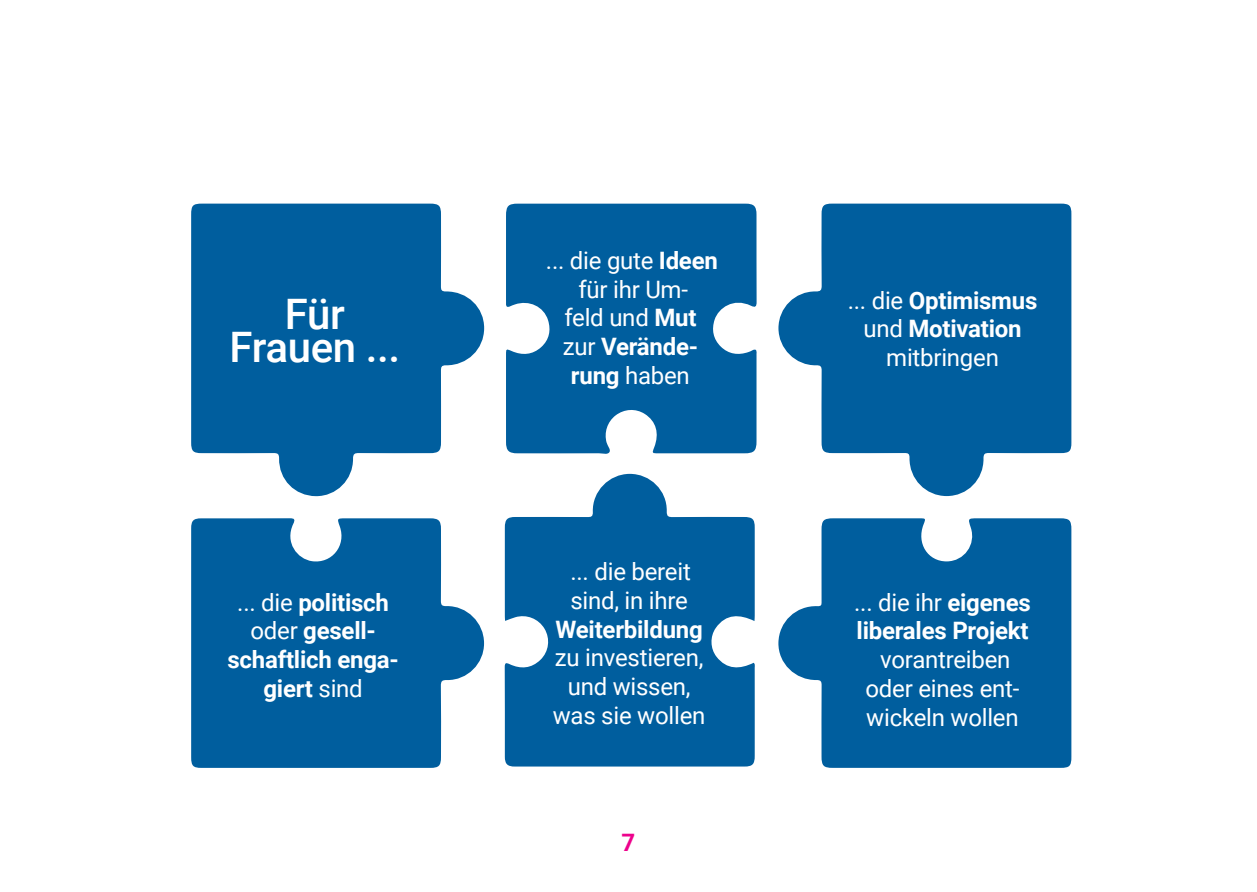
<style>
.page{position:relative;width:1257px;height:892px;background:#fff}
.page>*{position:absolute;margin:0;border:0;box-sizing:border-box;transform-origin:0 0}
.t1{font:500 42px/33px "Roboto";letter-spacing:-.01em;color:#fff;text-align:center}
.t2{font:24px/28.8px "Roboto";letter-spacing:-.01em;color:#fff;text-align:center}
.t3{font:700 24px/28.8px "Roboto";letter-spacing:-.01em;color:#fff;text-align:center}
.t4{font:700 24px "Roboto";color:#ed028c}
.s1{font-weight:400}
.s2{font-weight:700}
</style>
<div class="page">
<svg style="left:504px;top:474px;width:251px;height:292px;fill:#005e9e"></svg>
<svg style="left:506px;top:204px;width:250px;height:250px;background:#176da7"></svg>
<svg style="left:191px;top:204px;width:293px;height:292px;fill:#005e9e"></svg>
<svg style="left:778px;top:204px;width:293px;height:292px;fill:#005e9e"></svg>
<svg style="left:778px;top:518px;width:293px;height:250px;background:#2374ab"></svg>
<svg style="left:191px;top:518px;width:293px;height:250px;background:#2374ab"></svg>
<h1 class="t1" style="left:229px;top:296px;width:172px">Für<br>Frauen ...</h1>
<p class="t3" style="left:227px;top:587px;width:173px"><span class="s1">... die</span> politisch <span class="s1">oder</span> gesell&shy;schaftlich enga&shy;giert <span class="s1">sind</span></p>
<p class="t2" style="left:546px;top:245px;width:173px">... die gute <span class="s2">Ideen </span>für ihr Um-<br>feld und <span class="s2">Mut<br></span>zur <span class="s2">Verände&shy;rung</span> haben</p>
<p class="t2" style="left:570px;top:556px;width:122px;text-align:left">... die bereit sind, in ihre</p>
<p class="t3" style="left:555px;top:614px;width:149px">Weiterbildung</p>
<p class="t2" style="left:552px;top:642px;width:154px">zu investieren, und wissen, was sie wollen</p>
<p class="t4" style="left:621px;top:825px;width:15px">7</p>
<p class="t3" style="left:847px;top:285px;width:191px"><span class="s1">... die</span> Optimismus <span class="s1">und</span> Motivation <span class="s1">mitbringen</span></p>
<p class="t3" style="left:854px;top:587px;width:178px;text-align:left"><span class="s1">... die ihr</span> eigenes liberales Projekt</p>
<p class="t2" style="left:865px;top:644px;width:155px">vorantreiben oder eines ent&shy;wickeln wollen</p>
</div>
